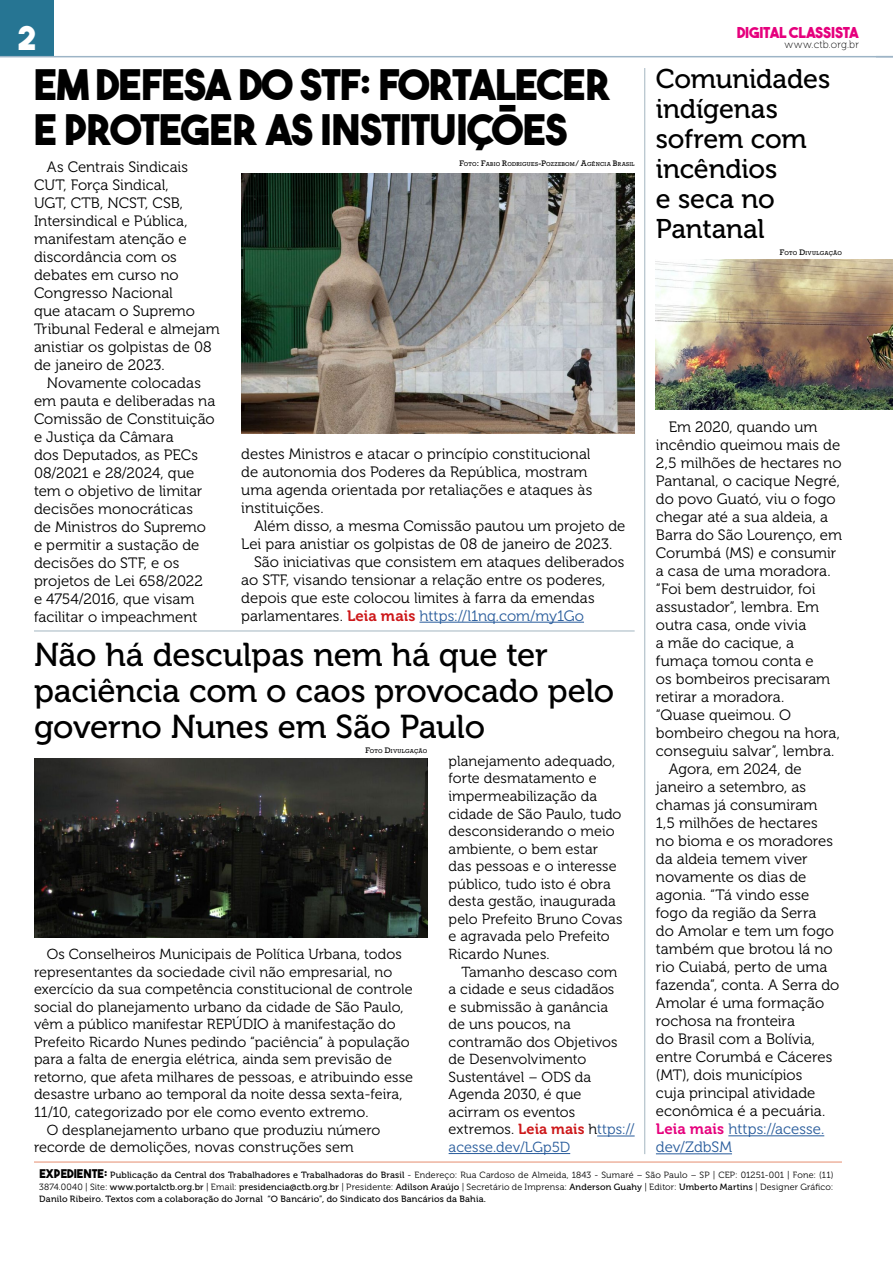
<style>
.page{position:relative;width:893px;height:1263px;background:#fff}
.page>*{position:absolute;margin:0;border:0;box-sizing:border-box;transform-origin:0 0}
.t1{font:42px/45px "The Bold Font";letter-spacing:-.025em;color:#000}
.t2{font:33px/36px "Museo 500";letter-spacing:-.01em;color:#000}
.t3{font:33px "The Bold Font";color:#fff}
.t4{font:27px/30px "Museo 500";letter-spacing:-.01em;color:#000}
.t5{font:15px/18px "Museo 300";color:#000}
.t6{font:15px "Museo 300";color:#275b9b}
.t7{font:15px "The Bold Font";letter-spacing:-.015em;color:#e6007d}
.t8{font:14.55px/17.5px "Museo 300";color:#000}
.t9{font:10.5px "Museo 100";letter-spacing:.015em;color:#000}
.t10{font:9px/12px "Museo 500";letter-spacing:.02em;color:#000}
.t11{font:9px "Museo 300";letter-spacing:.02em;color:#000}
.t12{font:5.25px "Rockwell";letter-spacing:.04em;color:#000}
.s1{font-size:7.5px}
.s2{color:#000}
.s3{font-family:"Museo 700";color:#cd1719}
.s4{color:#275b9b}
.s5{font-family:"Museo 700";color:#e6007d}
.s6{font-family:"The Bold Font";font-size:12px}
.s7{font-family:"Museo 500"}
.s8{font-family:"Museo 300"}
</style>
<div class="page">
<div style="left:0;top:0;width:53px;height:57px;background:#267593"></div>
<hr style="left:0;top:56px;width:893px;height:1px;background:#9db4c6">
<hr style="left:34px;top:1161px;width:808px;height:1px;background:#e7967b">
<hr style="left:644px;top:68px;width:1px;height:1086px;background:#aabbc5">
<hr style="left:34px;top:630px;width:601px;height:1px;background:#aabbc5">
<hr style="left:728px;top:1135px;width:96px;height:1px;background:#275b9b">
<hr style="left:656px;top:1153px;width:76px;height:1px;background:#275b9b">
<img style="left:656px;top:260px;width:237px;height:150px">
<hr style="left:597px;top:1135px;width:38px;height:1px;background:#275b9b">
<hr style="left:449px;top:1153px;width:121px;height:1px;background:#275b9b">
<img style="left:34px;top:758px;width:393px;height:180px">
<hr style="left:419px;top:622px;width:165px;height:1px;background:#275b9b">
<img style="left:241px;top:173px;width:394px;height:261px">
<h2 class="t3" style="left:17px;top:17px;width:21px">2</h2>
<p class="t7" style="left:737px;top:23px;width:123px">DIGITAL CLASSISTA</p>
<p class="t9" style="left:784px;top:39px;width:76px">www.ctb.org.br</p>
<h1 class="t1" style="left:34px;top:61px;width:579px">EM DEFESA DO STF: FORTALECER<br>E PROTEGER AS INSTITUIÇÕES</h1>
<p class="t5" style="left:34px;top:158px;width:187px;text-indent:13px">As Centrais Sindicais<br>CUT, Força Sindical,<br>UGT, CTB, NCST, CSB,<br>Intersindical e Pública, manifestam atenção e discordância com os debates em curso no<br>Congresso Nacional<br>que atacam o Supremo<br>Tribunal Federal e almejam anistiar os golpistas de 08 de janeiro de 2023.</p>
<p class="t5" style="left:34px;top:374px;width:183px;text-indent:13px">Novamente colocadas em pauta e deliberadas na<br>Comissão de Constituição e Justiça da Câmara<br>dos Deputados, as PECs<br>08/2021 e 28/2024, que tem o objetivo de limitar decisões monocráticas<br>de Ministros do Supremo e permitir a sustação de decisões do STF, e os projetos de Lei 658/2022<br>e 4754/2016, que visam facilitar o impeachment</p>
<p class="t12" style="left:459px;top:161px;width:177px"><span class="s1">F</span>OTO<span class="s1">: F</span>ABIO <span class="s1">R</span>ODRIGUES<span class="s1">-P</span>OZZEBOM<span class="s1">/ A</span>GÊNCIA <span class="s1">B</span>RASIL</p>
<p class="t5" style="left:241px;top:445px;width:353px">destes Ministros e atacar o princípio constitucional de autonomia dos Poderes da República, mostram uma agenda orientada por retaliações e ataques às instituições.</p>
<p class="t5" style="left:254px;top:517px;width:373px">Além disso, a mesma Comissão pautou um projeto de</p>
<p class="t5" style="left:241px;top:535px;width:372px">Lei para anistiar os golpistas de 08 de janeiro de 2023.</p>
<p class="t5" style="left:254px;top:553px;width:372px">São iniciativas que consistem em ataques deliberados</p>
<p class="t5" style="left:241px;top:571px;width:366px">ao STF, visando tensionar a relação entre os poderes,</p>
<p class="t5" style="left:241px;top:589px;width:355px">depois que este colocou limites à farra da emendas</p>
<p class="t6" style="left:241px;top:607px;width:344px"><span class="s2">parlamentares.</span> <span class="s3">Leia mais</span> https://l1nq.com/my1Go</p>
<h2 class="t2" style="left:34px;top:637px;width:582px">Não há desculpas nem há que ter paciência com o caos provocado pelo governo Nunes em São Paulo</h2>
<p class="t12" style="left:365px;top:748px;width:63px"><span class="s1">F</span>OTO <span class="s1">D</span>IVULGAÇÃO</p>
<p class="t8" style="left:47px;top:945px;width:356px">Os Conselheiros Municipais de Política Urbana, todos</p>
<p class="t8" style="left:34px;top:963px;width:360px">representantes da sociedade civil não empresarial, no</p>
<p class="t8" style="left:34px;top:981px;width:380px">exercício da sua competência constitucional de controle</p>
<p class="t8" style="left:34px;top:998px;width:371px">social do planejamento urbano da cidade de São Paulo,</p>
<p class="t8" style="left:34px;top:1016px;width:363px">vêm a público manifestar REPÚDIO à manifestação do</p>
<p class="t8" style="left:34px;top:1033px;width:377px">Prefeito Ricardo Nunes pedindo “paciência” à população</p>
<p class="t8" style="left:34px;top:1051px;width:360px">para a falta de energia elétrica, ainda sem previsão de</p>
<p class="t8" style="left:34px;top:1068px;width:381px">retorno, que afeta milhares de pessoas, e atribuindo esse</p>
<p class="t8" style="left:34px;top:1086px;width:370px">desastre urbano ao temporal da noite dessa sexta-feira,</p>
<p class="t8" style="left:34px;top:1103px;width:336px">11/10, categorizado por ele como evento extremo.</p>
<p class="t8" style="left:47px;top:1121px;width:335px">O desplanejamento urbano que produziu número</p>
<p class="t8" style="left:34px;top:1138px;width:321px">recorde de demolições, novas construções sem</p>
<p class="t8" style="left:449px;top:752px;width:176px">planejamento adequado, forte desmatamento e impermeabilização da cidade de São Paulo, tudo desconsiderando o meio ambiente, o bem estar das pessoas e o interesse público, tudo isto é obra desta gestão, inaugurada pelo Prefeito Bruno Covas e agravada pelo Prefeito<br>Ricardo Nunes.</p>
<p class="t8" style="left:449px;top:963px;width:188px;text-indent:13px">Tamanho descaso com<br>a cidade e seus cidadãos<br>e submissão à ganância<br>de uns poucos, na contramão dos Objetivos de Desenvolvimento<br>Sustentável – ODS da<br>Agenda 2030, é que acirram os eventos extremos. <span class="s3">Leia mais</span> h<span class="s4">ttps:// acesse.dev/LGp5D</span></p>
<h3 class="t4" style="left:656px;top:64px;width:176px">Comunidades indígenas sofrem com incêndios<br>e seca no<br>Pantanal</h3>
<p class="t12" style="left:780px;top:250px;width:63px"><span class="s1">F</span>OTO <span class="s1">D</span>IVULGAÇÃO</p>
<p class="t5" style="left:669px;top:418px;width:150px">Em 2020, quando um</p>
<p class="t5" style="left:656px;top:436px;width:186px">incêndio queimou mais de</p>
<p class="t5" style="left:656px;top:454px;width:187px">2,5 milhões de hectares no</p>
<p class="t5" style="left:656px;top:472px;width:185px">Pantanal, o cacique Negré,</p>
<p class="t5" style="left:656px;top:490px;width:181px">do povo Guató, viu o fogo</p>
<p class="t5" style="left:656px;top:508px;width:174px">chegar até a sua aldeia, a</p>
<p class="t5" style="left:656px;top:526px;width:188px">Barra do São Lourenço, em</p>
<p class="t5" style="left:656px;top:544px;width:182px">Corumbá (MS) e consumir</p>
<p class="t5" style="left:656px;top:562px;width:176px">a casa de uma moradora.</p>
<p class="t5" style="left:656px;top:580px;width:161px">“Foi bem destruidor, foi</p>
<p class="t5" style="left:656px;top:598px;width:165px">assustador”, lembra. Em</p>
<p class="t5" style="left:656px;top:616px;width:152px">outra casa, onde vivia</p>
<p class="t5" style="left:656px;top:634px;width:140px">a mãe do cacique, a</p>
<p class="t5" style="left:656px;top:652px;width:159px">fumaça tomou conta e</p>
<p class="t5" style="left:656px;top:670px;width:176px">os bombeiros precisaram</p>
<p class="t5" style="left:656px;top:688px;width:130px">retirar a moradora.</p>
<p class="t5" style="left:656px;top:706px;width:137px">“Quase queimou. O</p>
<p class="t5" style="left:656px;top:724px;width:186px">bombeiro chegou na hora,</p>
<p class="t5" style="left:656px;top:742px;width:180px">conseguiu salvar”, lembra.</p>
<p class="t5" style="left:669px;top:760px;width:135px">Agora, em 2024, de</p>
<p class="t5" style="left:656px;top:778px;width:152px">janeiro a setembro, as</p>
<p class="t5" style="left:656px;top:796px;width:163px">chamas já consumiram</p>
<p class="t5" style="left:656px;top:814px;width:163px">1,5 milhões de hectares</p>
<p class="t5" style="left:656px;top:832px;width:179px">no bioma e os moradores</p>
<p class="t5" style="left:656px;top:850px;width:153px">da aldeia temem viver</p>
<p class="t5" style="left:656px;top:868px;width:152px">novamente os dias de</p>
<p class="t5" style="left:656px;top:886px;width:155px">agonia. “Tá vindo esse</p>
<p class="t5" style="left:656px;top:904px;width:162px">fogo da região da Serra</p>
<p class="t5" style="left:656px;top:922px;width:180px">do Amolar e tem um fogo</p>
<p class="t5" style="left:656px;top:940px;width:178px">também que brotou lá no</p>
<p class="t5" style="left:656px;top:958px;width:173px">rio Cuiabá, perto de uma</p>
<p class="t5" style="left:656px;top:976px;width:185px">fazenda”, conta. A Serra do</p>
<p class="t5" style="left:656px;top:994px;width:170px">Amolar é uma formação</p>
<p class="t5" style="left:656px;top:1012px;width:141px">rochosa na fronteira</p>
<p class="t5" style="left:656px;top:1030px;width:161px">do Brasil com a Bolívia,</p>
<p class="t5" style="left:656px;top:1048px;width:178px">entre Corumbá e Cáceres</p>
<p class="t5" style="left:656px;top:1066px;width:148px">(MT), dois municípios</p>
<p class="t5" style="left:656px;top:1084px;width:161px">cuja principal atividade</p>
<p class="t5" style="left:656px;top:1102px;width:171px">econômica é a pecuária.</p>
<p class="t6" style="left:656px;top:1121px;width:170px"><span class="s5">Leia mais</span> https://acesse.</p>
<p class="t6" style="left:656px;top:1139px;width:78px">dev/ZdbSM</p>
<p class="t11" style="left:39px;top:1170px;width:796px"><span class="s6">EXPEDIENTE:</span> <span class="s7">Publicação da Central dos Trabalhadores e Trabalhadoras do Brasil</span> - Endereço: Rua Cardoso de Almeida, 1843 - Sumaré – São Paulo – SP | CEP: 01251-001 | Fone: (11)</p>
<p class="t10" style="left:39px;top:1181px;width:796px"><span class="s8">3874.0040 | Site:</span> www.portalctb.org.br <span class="s8">| Email:</span> presidencia@ctb.org.br <span class="s8">| Presidente:</span> Adilson Araújo <span class="s8">| Secretário de Imprensa:</span> Anderson Guahy <span class="s8">| Editor:</span> Umberto Martins <span class="s8">| Designer Gráfico:<br></span>Danilo Ribeiro. Textos com a colaboração do Jornal “O Bancário”, do Sindicato dos Bancários da Bahia.</p>
</div>
